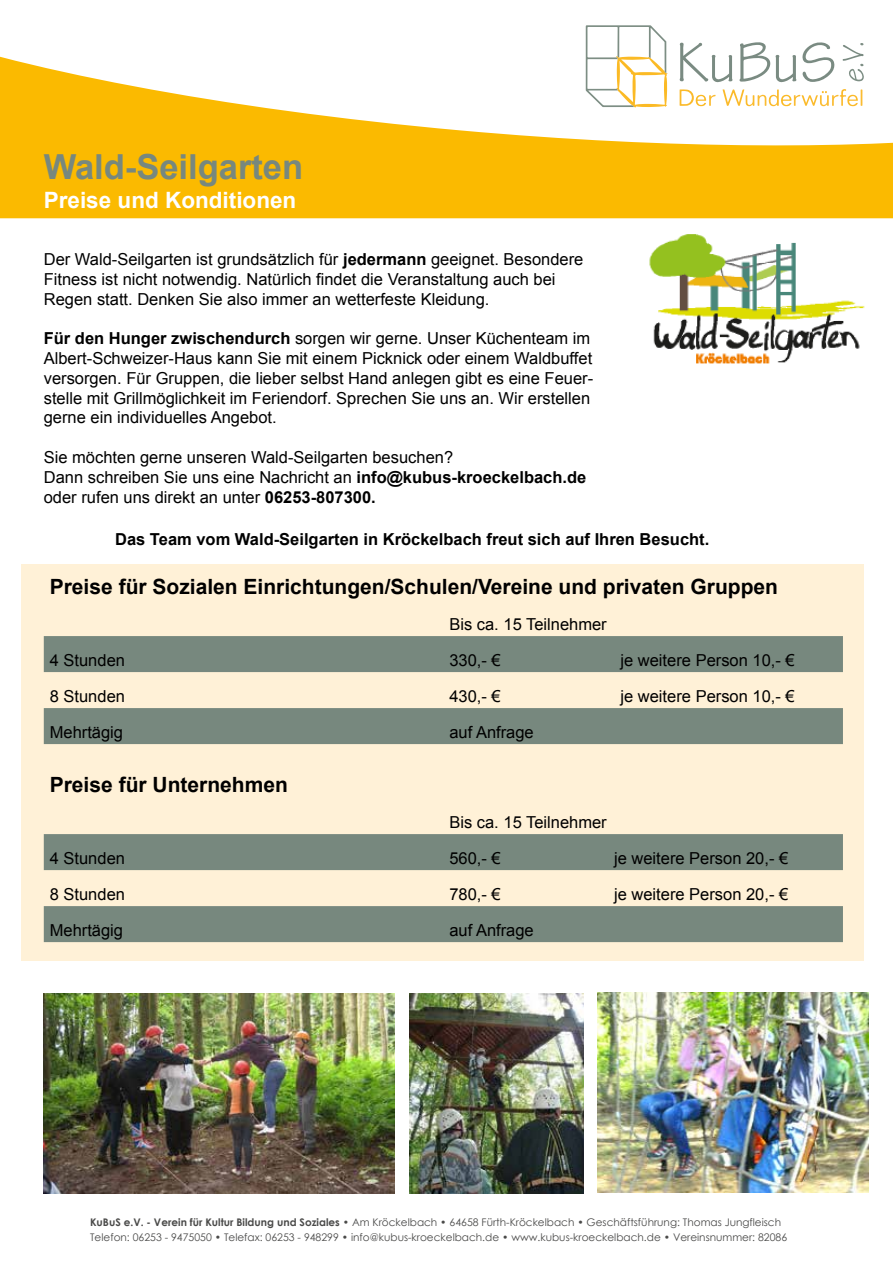
<style>
.page{position:relative;width:893px;height:1263px;background:#fff}
.page>*{position:absolute;margin:0;border:0;box-sizing:border-box;transform-origin:0 0}
.t1{font:700 34.5px "Arial";color:#77887e}
.t2{font:700 22.5px "Arial";color:#fff}
.t3{font:700 21px "Arial";color:#000}
.t4{font:16.5px/19.8px "Arial";color:#000}
.t5{font:700 16.5px "Arial";color:#000}
.t6{font:10.5px/15px "Century Gothic";color:#4a4a49}
.s1{font-weight:700}
</style>
<div class="page">
<div style="left:21px;top:565px;width:843px;height:396px;background:#fff1d7"></div>
<svg style="left:0;top:26px;width:893px;height:192px;fill:#fbba00"></svg>
<svg style="left:802px;top:42px;width:33px;height:40px"></svg>
<svg style="left:739px;top:42px;width:57px;height:40px"></svg>
<svg style="left:679px;top:43px;width:54px;height:39px"></svg>
<svg style="left:679px;top:89px;width:37px;height:17px"></svg>
<svg style="left:843px;top:43px;width:21px;height:38px"></svg>
<svg style="left:722px;top:89px;width:140px;height:17px"></svg>
<svg style="left:586px;top:25px;width:82px;height:83px"></svg>
<img style="left:649px;top:234px;width:215px;height:130px">
<img style="left:44px;top:994px;width:351px;height:200px">
<img style="left:597px;top:993px;width:271px;height:200px">
<img style="left:409px;top:994px;width:175px;height:200px">
<svg style="left:44px;top:636px;width:799px;height:108px;fill:#77887e"></svg>
<svg style="left:44px;top:834px;width:799px;height:108px;fill:#77887e"></svg>
<h1 class="t1" style="left:44px;top:144px;width:261px">Wald-Seilgarten</h1>
<h2 class="t2" style="left:44px;top:185px;width:254px">Preise und Konditionen</h2>
<p class="t4" style="left:44px;top:250px;width:541px">Der Wald-Seilgarten ist grundsätzlich für <span class="s1">jedermann</span> geeignet. Besondere<br>Fitness ist nicht notwendig. Natürlich findet die Veranstaltung auch bei<br>Regen statt. Denken Sie also immer an wetterfeste Kleidung.</p>
<p class="t4" style="left:44px;top:329px;width:551px"><span class="s1">Für den Hunger zwischendurch</span> sorgen wir gerne. Unser Küchenteam im Albert-Schweizer-Haus kann Sie mit einem Picknick oder einem Waldbuffet versorgen. Für Gruppen, die lieber selbst Hand anlegen gibt es eine Feuer&shy;stelle mit Grillmöglichkeit im Feriendorf. Sprechen Sie uns an. Wir erstellen gerne ein individuelles Angebot.</p>
<p class="t4" style="left:44px;top:448px;width:544px">Sie möchten gerne unseren Wald-Seilgarten besuchen?<br>Dann schreiben Sie uns eine Nachricht an <span class="s1">info@kubus-kroeckelbach.de </span>oder rufen uns direkt an unter <span class="s1">06253-807300.</span></p>
<p class="t5" style="left:115px;top:528px;width:596px">Das Team vom Wald-Seilgarten in Kröckelbach freut sich auf Ihren Besucht.</p>
<p class="t3" style="left:50px;top:573px;width:730px">Preise für Sozialen Einrichtungen/Schulen/Vereine und privaten Gruppen</p>
<p class="t4" style="left:449px;top:614px;width:159px">Bis ca. 15 Teilnehmer</p>
<p class="t4" style="left:50px;top:650px;width:77px">4 Stunden</p>
<p class="t4" style="left:449px;top:650px;width:53px">330,- €</p>
<p class="t4" style="left:620px;top:650px;width:176px">je weitere Person 10,- €</p>
<p class="t4" style="left:50px;top:686px;width:77px">8 Stunden</p>
<p class="t4" style="left:449px;top:686px;width:53px">430,- €</p>
<p class="t4" style="left:620px;top:686px;width:176px">je weitere Person 10,- €</p>
<p class="t4" style="left:50px;top:722px;width:75px">Mehrtägig</p>
<p class="t4" style="left:449px;top:722px;width:86px">auf Anfrage</p>
<p class="t3" style="left:50px;top:771px;width:240px">Preise für Unternehmen</p>
<p class="t4" style="left:449px;top:812px;width:159px">Bis ca. 15 Teilnehmer</p>
<p class="t4" style="left:50px;top:848px;width:77px">4 Stunden</p>
<p class="t4" style="left:449px;top:848px;width:53px">560,- €</p>
<p class="t4" style="left:614px;top:848px;width:176px">je weitere Person 20,- €</p>
<p class="t4" style="left:50px;top:884px;width:77px">8 Stunden</p>
<p class="t4" style="left:449px;top:884px;width:53px">780,- €</p>
<p class="t4" style="left:614px;top:884px;width:176px">je weitere Person 20,- €</p>
<p class="t4" style="left:50px;top:920px;width:75px">Mehrtägig</p>
<p class="t4" style="left:449px;top:920px;width:86px">auf Anfrage</p>
<p class="t6" style="left:90px;top:1215px;width:698px"><span class="s1">KuBuS e.V. - Verein für Kultur Bildung und Soziales</span> • Am Kröckelbach • 64658 Fürth-Kröckelbach • Geschäftsführung: Thomas Jungfleisch<br>Telefon: 06253 - 9475050 • Telefax: 06253 - 948299 • info@kubus-kroeckelbach.de • www.kubus-kroeckelbach.de • Vereinsnummer: 82086</p>
</div>
